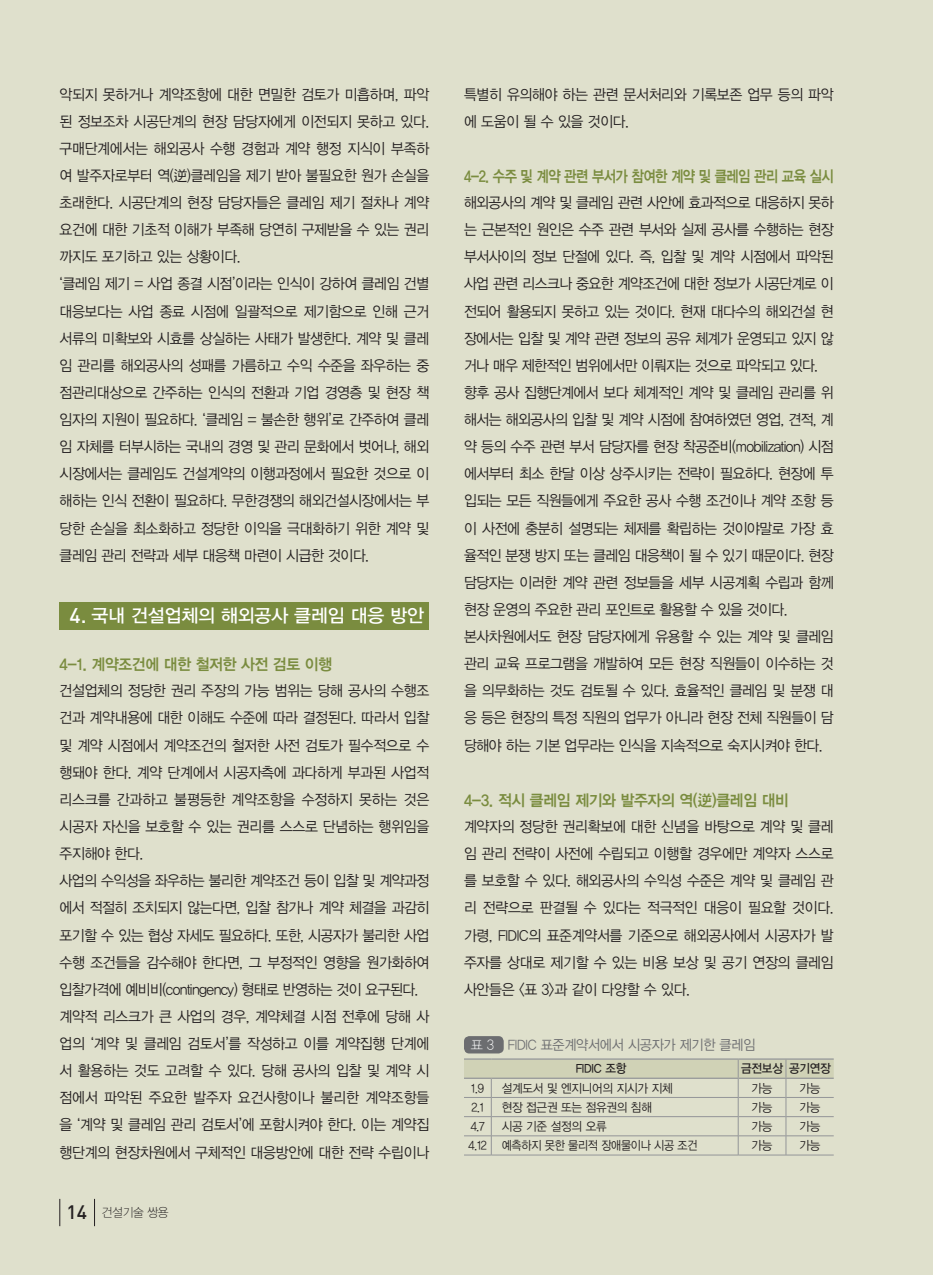
<style>
.page{position:relative;width:933px;height:1275px;background:#dfe0cc}
.page>*{position:absolute;margin:0;border:0;box-sizing:border-box;transform-origin:0 0}
.t1{font:18.38px "YDVYGO13";letter-spacing:-.01em;color:#fff}
.t2{font:15.75px "YDVYGO14";letter-spacing:-.02em;color:#7a8c3f;scale:.95 1}
.t3{font:15.75px "YDVYGO14";letter-spacing:-.04em;color:#7a8c3f;scale:.85 1}
.t4{font:14.88px/27.1px "YDVYGO12";letter-spacing:-.03em;color:#231f20;text-align:justify;scale:.94 1}
.t5{font:14px "YDVYGO12";letter-spacing:-.02em;color:#6c6d70;scale:.94 1}
.t6{font:14px "YDVYGO11";color:#fff;scale:.94 1}
.t7{font:12.25px "YDVYGO12";letter-spacing:-.02em;color:#231f20;scale:.94 1}
.t8{font:12.25px "YDVYGO12";letter-spacing:-.02em;color:#231f20;scale:.9 1}
.t9{font:12.25px "YDVYGO13";letter-spacing:-.02em;color:#231f20;scale:.94 1}
.t10{font:12.25px "YDVYGO11";letter-spacing:-.02em;color:#231f20;scale:.95 1}
.s1{font-family:"DIN";font-weight:500;font-size:21px}
.s2{font-family:"DIN";font-weight:500;font-size:19.25px}
</style>
<div class="page">
<svg style="left:59px;top:1199px;width:1px;height:27px"></svg>
<svg style="left:94px;top:1199px;width:1px;height:27px"></svg>
<div style="left:464px;top:1036px;width:40px;height:17px;background:#6c6d70;border-radius:5px"></div>
<hr style="left:464px;top:1058px;width:27px;height:2px;background:#939598">
<hr style="left:491px;top:1058px;width:247px;height:2px;background:#939598">
<hr style="left:738px;top:1058px;width:48px;height:2px;background:#939598">
<hr style="left:786px;top:1058px;width:47px;height:2px;background:#939598">
<svg style="left:464px;top:1059px;width:369px;height:97px"></svg>
<hr style="left:491px;top:1078px;width:247px;height:1px;background:#939598">
<hr style="left:738px;top:1078px;width:48px;height:1px;background:#939598">
<hr style="left:786px;top:1078px;width:47px;height:1px;background:#939598">
<div style="left:60px;top:602px;width:369px;height:27px;background:#7a8c3f"></div>
<p class="t4" style="left:60px;top:81px;width:395px">악되지 못하거나 계약조항에 대한 면밀한 검토가 미흡하며, 파악 된 정보조차 시공단계의 현장 담당자에게 이전되지 못하고 있다. 구매단계에서는 해외공사 수행 경험과 계약 행정 지식이 부족하 여 발주자로부터 역(逆)클레임을 제기 받아 불필요한 원가 손실을 초래한다. 시공단계의 현장 담당자들은 클레임 제기 절차나 계약 요건에 대한 기초적 이해가 부족해 당연히 구제받을 수 있는 권리 까지도 포기하고 있는 상황이다.</p>
<p class="t4" style="left:60px;top:270px;width:395px">‘클레임 제기 = 사업 종결 시점’이라는 인식이 강하여 클레임 건별 대응보다는 사업 종료 시점에 일괄적으로 제기함으로 인해 근거 서류의 미확보와 시효를 상실하는 사태가 발생한다. 계약 및 클레 임 관리를 해외공사의 성패를 가름하고 수익 수준을 좌우하는 중 점관리대상으로 간주하는 인식의 전환과 기업 경영층 및 현장 책 임자의 지원이 필요하다. ‘클레임 = 불손한 행위’로 간주하여 클레 임 자체를 터부시하는 국내의 경영 및 관리 문화에서 벗어나, 해외 시장에서는 클레임도 건설계약의 이행과정에서 필요한 것으로 이 해하는 인식 전환이 필요하다. 무한경쟁의 해외건설시장에서는 부 당한 손실을 최소화하고 정당한 이익을 극대화하기 위한 계약 및 클레임 관리 전략과 세부 대응책 마련이 시급한 것이다.</p>
<p class="t1" style="left:69px;top:605px;width:356px"><span class="s1">4.</span> 국내 건설업체의 해외공사 클레임 대응 방안</p>
<p class="t2" style="left:60px;top:655px;width:288px">4-1. 계약조건에 대한 철저한 사전 검토 이행</p>
<p class="t4" style="left:60px;top:677px;width:395px">건설업체의 정당한 권리 주장의 가능 범위는 당해 공사의 수행조 건과 계약내용에 대한 이해도 수준에 따라 결정된다. 따라서 입찰 및 계약 시점에서 계약조건의 철저한 사전 검토가 필수적으로 수 행돼야 한다. 계약 단계에서 시공자측에 과다하게 부과된 사업적 리스크를 간과하고 불평등한 계약조항을 수정하지 못하는 것은 시공자 자신을 보호할 수 있는 권리를 스스로 단념하는 행위임을 주지해야 한다.</p>
<p class="t4" style="left:60px;top:867px;width:395px">사업의 수익성을 좌우하는 불리한 계약조건 등이 입찰 및 계약과정 에서 적절히 조치되지 않는다면, 입찰 참가나 계약 체결을 과감히 포기할 수 있는 협상 자세도 필요하다. 또한, 시공자가 불리한 사업 수행 조건들을 감수해야 한다면, 그 부정적인 영향을 원가화하여 입찰가격에 예비비(contingency) 형태로 반영하는 것이 요구된다.</p>
<p class="t4" style="left:60px;top:1003px;width:395px">계약적 리스크가 큰 사업의 경우, 계약체결 시점 전후에 당해 사 업의 ‘계약 및 클레임 검토서’를 작성하고 이를 계약집행 단계에 서 활용하는 것도 고려할 수 있다. 당해 공사의 입찰 및 계약 시 점에서 파악된 주요한 발주자 요건사항이나 불리한 계약조항들 을 ‘계약 및 클레임 관리 검토서’에 포함시켜야 한다. 이는 계약집 행단계의 현장차원에서 구체적인 대응방안에 대한 전략 수립이나</p>
<p class="t10" style="left:67px;top:1205px;width:109px"><span class="s2">14</span> 건설기술 쌍용</p>
<p class="t4" style="left:464px;top:81px;width:395px">특별히 유의해야 하는 관련 문서처리와 기록보존 업무 등의 파악 에 도움이 될 수 있을 것이다.</p>
<p class="t3" style="left:464px;top:167px;width:436px">4-2. 수주 및 계약 관련 부서가 참여한 계약 및 클레임 관리 교육 실시</p>
<p class="t4" style="left:464px;top:189px;width:395px">해외공사의 계약 및 클레임 관련 사안에 효과적으로 대응하지 못하 는 근본적인 원인은 수주 관련 부서와 실제 공사를 수행하는 현장 부서사이의 정보 단절에 있다. 즉, 입찰 및 계약 시점에서 파악된 사업 관련 리스크나 중요한 계약조건에 대한 정보가 시공단계로 이 전되어 활용되지 못하고 있는 것이다. 현재 대다수의 해외건설 현 장에서는 입찰 및 계약 관련 정보의 공유 체계가 운영되고 있지 않 거나 매우 제한적인 범위에서만 이뤄지는 것으로 파악되고 있다.</p>
<p class="t4" style="left:464px;top:379px;width:395px">향후 공사 집행단계에서 보다 체계적인 계약 및 클레임 관리를 위 해서는 해외공사의 입찰 및 계약 시점에 참여하였던 영업, 견적, 계 약 등의 수주 관련 부서 담당자를 현장 착공준비(mobilization) 시점 에서부터 최소 한달 이상 상주시키는 전략이 필요하다. 현장에 투 입되는 모든 직원들에게 주요한 공사 수행 조건이나 계약 조항 등 이 사전에 충분히 설명되는 체제를 확립하는 것이야말로 가장 효 율적인 분쟁 방지 또는 클레임 대응책이 될 수 있기 때문이다. 현장 담당자는 이러한 계약 관련 정보들을 세부 시공계획 수립과 함께 현장 운영의 주요한 관리 포인트로 활용할 수 있을 것이다.</p>
<p class="t4" style="left:464px;top:623px;width:395px">본사차원에서도 현장 담당자에게 유용할 수 있는 계약 및 클레임 관리 교육 프로그램을 개발하여 모든 현장 직원들이 이수하는 것 을 의무화하는 것도 검토될 수 있다. 효율적인 클레임 및 분쟁 대 응 등은 현장의 특정 직원의 업무가 아니라 현장 전체 직원들이 담 당해야 하는 기본 업무라는 인식을 지속적으로 숙지시켜야 한다.</p>
<p class="t2" style="left:464px;top:791px;width:343px">4-3. 적시 클레임 제기와 발주자의 역(逆)클레임 대비</p>
<p class="t4" style="left:464px;top:813px;width:395px">계약자의 정당한 권리확보에 대한 신념을 바탕으로 계약 및 클레 임 관리 전략이 사전에 수립되고 이행할 경우에만 계약자 스스로 를 보호할 수 있다. 해외공사의 수익성 수준은 계약 및 클레임 관 리 전략으로 판결될 수 있다는 적극적인 대응이 필요할 것이다. 가령, FIDIC의 표준계약서를 기준으로 해외공사에서 시공자가 발 주자를 상대로 제기할 수 있는 비용 보상 및 공기 연장의 클레임 사안들은 &lt;표 3&gt;과 같이 다양할 수 있다.</p>
<p class="t6" style="left:471px;top:1037px;width:26px">표 3</p>
<p class="t5" style="left:508px;top:1037px;width:265px">FIDIC 표준계약서에서 시공자가 제기한 클레임</p>
<p class="t9" style="left:575px;top:1061px;width:56px">FIDIC 조항</p>
<p class="t9" style="left:741px;top:1061px;width:46px">금전보상</p>
<p class="t9" style="left:789px;top:1061px;width:46px">공기연장</p>
<p class="t7" style="left:471px;top:1081px;width:15px">1.9</p>
<p class="t7" style="left:502px;top:1081px;width:183px">설계도서 및 엔지니어의 지시가 지체</p>
<p class="t7" style="left:751px;top:1081px;width:24px">가능</p>
<p class="t7" style="left:799px;top:1081px;width:24px">가능</p>
<p class="t7" style="left:471px;top:1100px;width:15px">2.1</p>
<p class="t7" style="left:502px;top:1100px;width:161px">현장 접근권 또는 점유권의 침해</p>
<p class="t7" style="left:751px;top:1100px;width:24px">가능</p>
<p class="t7" style="left:799px;top:1100px;width:24px">가능</p>
<p class="t7" style="left:470px;top:1119px;width:16px">4.7</p>
<p class="t7" style="left:502px;top:1119px;width:113px">시공 기준 설정의 오류</p>
<p class="t7" style="left:751px;top:1119px;width:24px">가능</p>
<p class="t7" style="left:799px;top:1119px;width:24px">가능</p>
<p class="t7" style="left:468px;top:1138px;width:21px">4.12</p>
<p class="t8" style="left:502px;top:1138px;width:219px">예측하지 못한 물리적 장애물이나 시공 조건</p>
<p class="t7" style="left:751px;top:1138px;width:24px">가능</p>
<p class="t7" style="left:799px;top:1138px;width:24px">가능</p>
</div>
